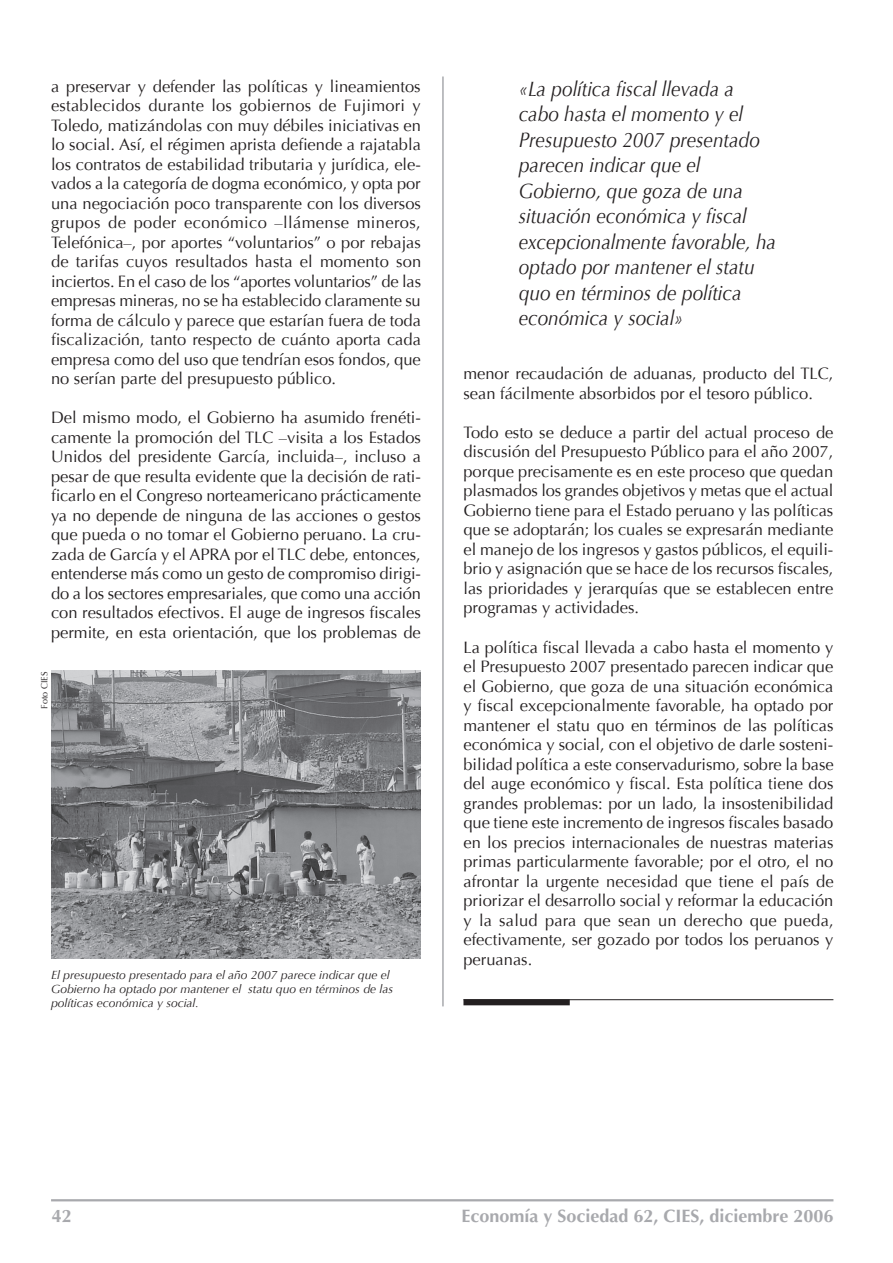
<style>
.page{position:relative;width:893px;height:1263px;background:#fff}
.page>*{position:absolute;margin:0;border:0;box-sizing:border-box;transform-origin:0 0}
.t1{font:italic 21px/25.5px "Optima";color:#231f20;scale:.9 1}
.t2{font:700 18px "Optima LH East A";color:#a8a9ad}
.t3{font:16.5px/19.5px "Optima";color:#231f20;text-align:justify}
.t4{font:italic 12px/14.4px "Optima";color:#231f20}
.t5{font:9px "Optima";color:#231f20}
</style>
<div class="page">
<hr style="left:51px;top:1199px;width:782px;height:2px;background:#a8a9ad">
<hr style="left:442px;top:76px;width:2px;height:930px;background:#a8a9ad">
<hr style="left:463px;top:999px;width:370px;height:1px;background:#231f20">
<div style="left:463px;top:999px;width:107px;height:6px;background:#231f20"></div>
<img style="left:51px;top:670px;width:370px;height:289px">
<p class="t3" style="left:51px;top:77px;width:372px">a preservar y defender las políticas y lineamientos establecidos durante los gobiernos de Fujimori y Toledo, matizándolas con muy débiles iniciativas en lo social. Así, el régimen aprista defiende a rajatabla los contratos de estabilidad tributaria y jurídica, ele&shy;vados a la categoría de dogma económico, y opta por una negociación poco transparente con los diversos grupos de poder económico –llámense mineros, Telefónica–, por aportes “voluntarios” o por rebajas de tarifas cuyos resultados hasta el momento son inciertos. En el caso de los “aportes voluntarios” de las empresas mineras, no se ha establecido claramente su forma de cálculo y parece que estarían fuera de toda fiscalización, tanto respecto de cuánto aporta cada empresa como del uso que tendrían esos fondos, que no serían parte del presupuesto público.</p>
<p class="t3" style="left:51px;top:408px;width:372px">Del mismo modo, el Gobierno ha asumido frenéti&shy;camente la promoción del TLC –visita a los Estados Unidos del presidente García, incluida–, incluso a pesar de que resulta evidente que la decisión de rati&shy;ficarlo en el Congreso norteamericano prácticamente ya no depende de ninguna de las acciones o gestos que pueda o no tomar el Gobierno peruano. La cru&shy;zada de García y el APRA por el TLC debe, entonces, entenderse más como un gesto de compromiso dirigi&shy;do a los sectores empresariales, que como una acción con resultados efectivos. El auge de ingresos fiscales permite, en esta orientación, que los problemas de</p>
<p class="t5" style="left:39px;top:708px;width:38px;rotate:-90deg">Foto CIES</p>
<p class="t4" style="left:51px;top:967px;width:344px">El presupuesto presentado para el año 2007 parece indicar que el<br>Gobierno ha optado por mantener el statu quo en términos de las políticas económica y social.</p>
<p class="t1" style="left:519px;top:76px;width:287px">«La política fiscal llevada a cabo hasta el momento y el<br>Presupuesto 2007 presentado parecen indicar que el<br>Gobierno, que goza de una situación económica y fiscal excepcionalmente favorable, ha optado por mantener el statu quo en términos de política económica y social»</p>
<p class="t3" style="left:463px;top:364px;width:371px">menor recaudación de aduanas, producto del TLC, sean fácilmente absorbidos por el tesoro público.</p>
<p class="t3" style="left:463px;top:423px;width:371px">Todo esto se deduce a partir del actual proceso de discusión del Presupuesto Público para el año 2007, porque precisamente es en este proceso que quedan plasmados los grandes objetivos y metas que el actual Gobierno tiene para el Estado peruano y las políticas que se adoptarán; los cuales se expresarán mediante el manejo de los ingresos y gastos públicos, el equili&shy;brio y asignación que se hace de los recursos fiscales, las prioridades y jerarquías que se establecen entre programas y actividades.</p>
<p class="t3" style="left:463px;top:637px;width:372px">La política fiscal llevada a cabo hasta el momento y el Presupuesto 2007 presentado parecen indicar que el Gobierno, que goza de una situación económica y fiscal excepcionalmente favorable, ha optado por mantener el statu quo en términos de las políticas económica y social, con el objetivo de darle sosteni&shy;bilidad política a este conservadurismo, sobre la base del auge económico y fiscal. Esta política tiene dos grandes problemas: por un lado, la insostenibilidad que tiene este incremento de ingresos fiscales basado en los precios internacionales de nuestras materias primas particularmente favorable; por el otro, el no afrontar la urgente necesidad que tiene el país de priorizar el desarrollo social y reformar la educación y la salud para que sean un derecho que pueda, efectivamente, ser gozado por todos los peruanos y peruanas.</p>
<p class="t2" style="left:52px;top:1204px;width:22px">42</p>
<p class="t2" style="left:461px;top:1204px;width:373px">Economía y Sociedad 62, CIES, diciembre 2006</p>
</div>
